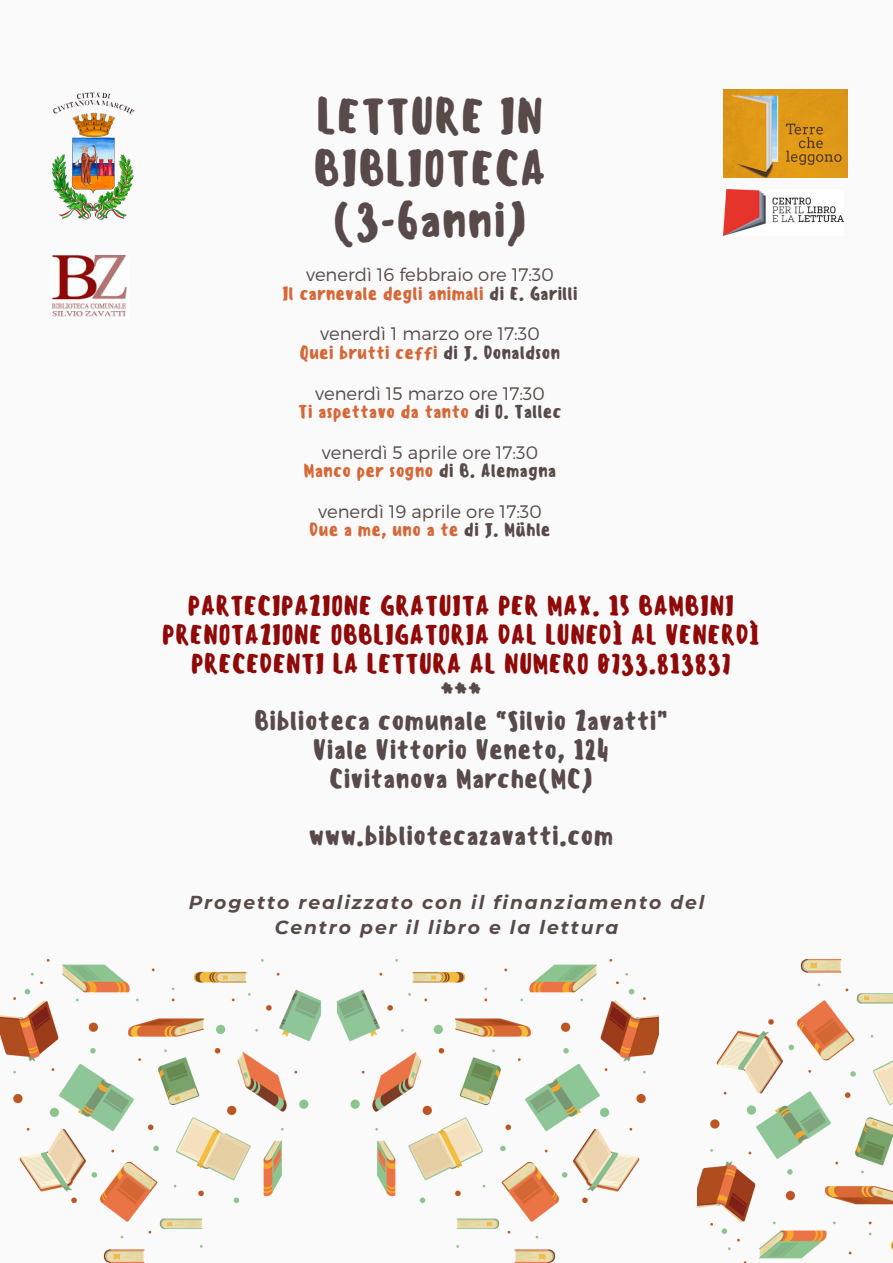
<style>
.page{position:relative;width:893px;height:1263px;background:#fafafa}
.page>*{position:absolute;margin:0;border:0;box-sizing:border-box;transform-origin:0 0}
.t1{font:500 47.25px/51.8px "Sensei";color:#584a49;text-align:center}
.t2{font:500 26.25px/28.7px "Sensei";color:#900909;text-align:center}
.t3{font:500 26.25px/28.7px "Sensei";color:#584a49;text-align:center}
.t4{font:italic 700 18.75px/25.3px "Montserrat";letter-spacing:.1em;color:#584a49;text-align:center}
.t5{font:500 18.08px "Sensei";color:#d66737}
.t6{font:300 18.08px "Montserrat";color:#584a49}
.s1{color:#584a49}
</style>
<div class="page">
<img style="left:0;top:959px;width:321px;height:304px">
<img style="left:338px;top:959px;width:320px;height:304px">
<img style="left:697px;top:960px;width:196px;height:303px">
<img style="left:50px;top:254px;width:77px;height:63px">
<img style="left:51px;top:92px;width:84px;height:128px">
<img style="left:723px;top:190px;width:120px;height:46px">
<img style="left:723px;top:89px;width:124px;height:88px">
<h1 class="t1" style="left:313px;top:91px;width:235px">LETTURE IN<br>BIBLIOTECA (3-6anni)</h1>
<p class="t6" style="left:306px;top:263px;width:249px">venerdì 16 febbraio ore 17:30</p>
<p class="t5" style="left:282px;top:283px;width:297px">Il carnevale degli animali <span class="s1">di E. Garilli</span></p>
<p class="t6" style="left:320px;top:322px;width:221px">venerdì 1 marzo ore 17:30</p>
<p class="t5" style="left:299px;top:342px;width:262px">Quei brutti ceffi <span class="s1">di J. Donaldson</span></p>
<p class="t6" style="left:315px;top:381px;width:231px">venerdì 15 marzo ore 17:30</p>
<p class="t5" style="left:298px;top:401px;width:265px">Ti aspettavo da tanto <span class="s1">di O. Tallec</span></p>
<p class="t6" style="left:322px;top:440px;width:218px">venerdì 5 aprile ore 17:30</p>
<p class="t5" style="left:303px;top:460px;width:254px">Manco per sogno <span class="s1">di B. Alemagna</span></p>
<p class="t6" style="left:318px;top:499px;width:225px">venerdì 19 aprile ore 17:30</p>
<p class="t5" style="left:309px;top:519px;width:243px">Due a me, uno a te <span class="s1">di J. Mühle</span></p>
<h2 class="t2" style="left:162px;top:592px;width:599px">PARTECIPAZIONE GRATUITA PER MAX. 15 BAMBINI<br>PRENOTAZIONE OBBLIGATORIA DAL LUNEDÌ AL VENERDÌ<br>PRECEDENTI LA LETTURA AL NUMERO 0733.813837</h2>
<h2 class="t3" style="left:254px;top:678px;width:415px">***<br>Biblioteca comunale “Silvio Zavatti”<br>Viale Vittorio Veneto, 124<br>Civitanova Marche(MC)</h2>
<h2 class="t3" style="left:308px;top:821px;width:306px">www.bibliotecazavatti.com</h2>
<p class="t4" style="left:189px;top:889px;width:517px">Progetto realizzato con il finanziamento del<br>Centro per il libro e la lettura</p>
</div>
